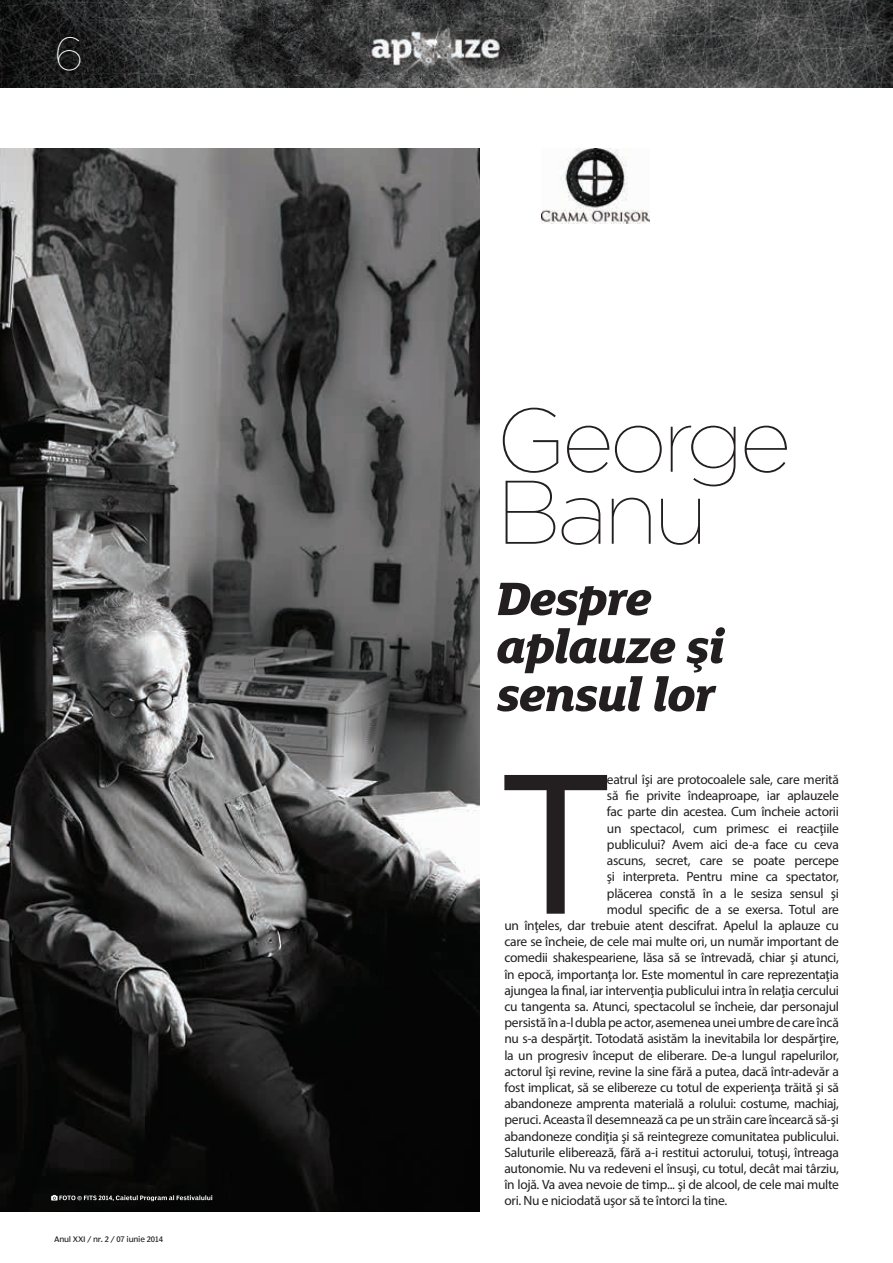
<style>
.page{position:relative;width:893px;height:1263px;background:#fff}
.page>*{position:absolute;margin:0;border:0;box-sizing:border-box;transform-origin:0 0}
.t1{font:205.8px "Myriad Pro";color:#231f20}
.t2{font:100 90px/72px "Gotham";letter-spacing:-.05em;color:#231f20}
.t3{font:italic 800 51px/48px "Lola FS";letter-spacing:-.03em;color:#231f20}
.t4{font:100 46.5px "Gotham";color:#fff}
.t5{font:13.5px "Myriad Pro";letter-spacing:-.02em;color:#231f20}
.t6{font:7.5px "Poynter Agate Regular One";letter-spacing:-.025em;color:#231f20}
</style>
<div class="page">
<img style="left:0;top:0;width:893px;height:87px">
<img style="left:0;top:149px;width:480px;height:1063px">
<img style="left:541px;top:149px;width:109px;height:74px">
<svg style="left:51px;top:1195px;width:161px;height:6px"></svg>
<h3 class="t4" style="left:54px;top:25px;width:31px">6</h3>
<p class="t6" style="left:54px;top:1235px;width:111px">Anul XXI / nr. 2 / 07 iunie 2014</p>
<h2 class="t2" style="left:496px;top:401px;width:297px">George<br>Banu</h2>
<h3 class="t3" style="left:496px;top:575px;width:231px">Despre aplauze şi sensul lor</h3>
<h1 class="t1" style="left:505px;top:718px;width:104px">T</h1>
<p class="t5" style="left:607px;top:771px;width:234px">eatrul îşi are protocoalele sale, care merită</p>
<p class="t5" style="left:607px;top:787px;width:234px">să fie privite îndeaproape, iar aplauzele</p>
<p class="t5" style="left:607px;top:804px;width:234px">fac parte din acestea. Cum încheie actorii</p>
<p class="t5" style="left:607px;top:820px;width:234px">un spectacol, cum primesc ei reacţiile</p>
<p class="t5" style="left:607px;top:836px;width:234px">publicului? Avem aici de-a face cu ceva</p>
<p class="t5" style="left:607px;top:852px;width:234px">ascuns, secret, care se poate percepe</p>
<p class="t5" style="left:607px;top:868px;width:234px">şi interpreta. Pentru mine ca spectator,</p>
<p class="t5" style="left:607px;top:885px;width:234px">plăcerea constă în a le sesiza sensul şi</p>
<p class="t5" style="left:607px;top:901px;width:234px">modul specific de a se exersa. Totul are</p>
<p class="t5" style="left:504px;top:917px;width:336px">un înţeles, dar trebuie atent descifrat. Apelul la aplauze cu</p>
<p class="t5" style="left:504px;top:933px;width:336px">care se încheie, de cele mai multe ori, un număr important de</p>
<p class="t5" style="left:504px;top:949px;width:336px">comedii shakespeariene, lăsa să se întrevadă, chiar şi atunci,</p>
<p class="t5" style="left:504px;top:966px;width:336px">în epocă, importanţa lor. Este momentul în care reprezentaţia</p>
<p class="t5" style="left:504px;top:982px;width:336px">ajungea la final, iar intervenţia publicului intra în relaţia cercului</p>
<p class="t5" style="left:504px;top:998px;width:336px">cu tangenta sa. Atunci, spectacolul se încheie, dar personajul</p>
<p class="t5" style="left:504px;top:1014px;width:336px">persistă în a-l dubla pe actor, asemenea unei umbre de care încă</p>
<p class="t5" style="left:504px;top:1030px;width:336px">nu s-a despărţit. Totodată asistăm la inevitabila lor despărţire,</p>
<p class="t5" style="left:504px;top:1047px;width:336px">la un progresiv început de eliberare. De-a lungul rapelurilor,</p>
<p class="t5" style="left:504px;top:1063px;width:336px">actorul îşi revine, revine la sine fără a putea, dacă într-adevăr a</p>
<p class="t5" style="left:504px;top:1079px;width:336px">fost implicat, să se elibereze cu totul de experienţa trăită şi să</p>
<p class="t5" style="left:504px;top:1095px;width:336px">abandoneze amprenta materială a rolului: costume, machiaj,</p>
<p class="t5" style="left:504px;top:1111px;width:336px">peruci. Aceasta îl desemnează ca pe un străin care încearcă să-şi</p>
<p class="t5" style="left:504px;top:1128px;width:336px">abandoneze condiţia şi să reintegreze comunitatea publicului.</p>
<p class="t5" style="left:504px;top:1144px;width:336px">Saluturile eliberează, fără a-i restitui actorului, totuşi, întreaga</p>
<p class="t5" style="left:504px;top:1160px;width:336px">autonomie. Nu va redeveni el însuşi, cu totul, decât mai târziu,</p>
<p class="t5" style="left:504px;top:1176px;width:336px">în lojă. Va avea nevoie de timp... şi de alcool, de cele mai multe</p>
<p class="t5" style="left:504px;top:1192px;width:224px">ori. Nu e niciodată uşor să te întorci la tine.</p>
</div>
